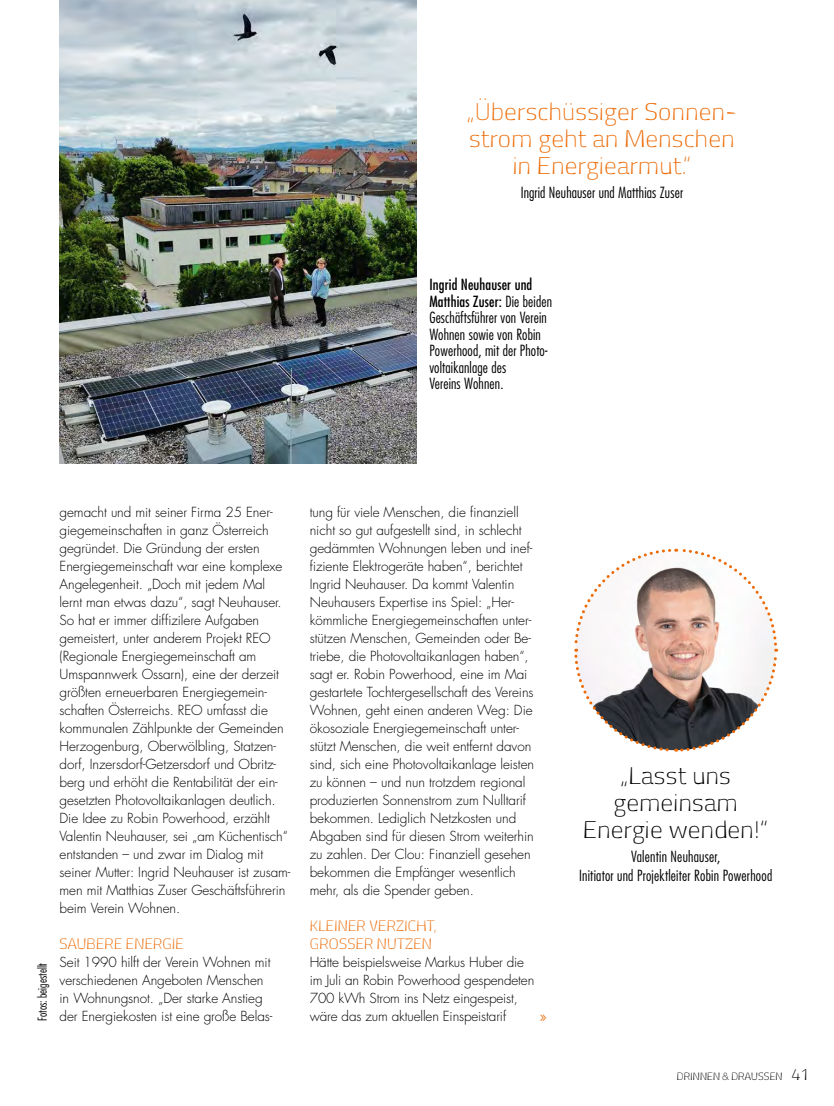
<style>
.page{position:relative;width:834px;height:1106px;background:#fff}
.page>*{position:absolute;margin:0;border:0;box-sizing:border-box;transform-origin:0 0}
.t1{font:24px/27px "Antaro";letter-spacing:.01em;color:#ed6b06;text-align:center;scale:1.05 1}
.t2{font:24px/27px "Antaro";letter-spacing:.01em;color:#000;text-align:center;scale:1.05 1}
.t3{font:300 19.5px "Futura Std";color:#ed6b06}
.t4{font:300 condensed 15px/16.5px "Futura Std";letter-spacing:.01em;color:#000}
.t5{font:15px/18px "Antaro";letter-spacing:.015em;color:#ed6b06}
.t6{font:300 13.5px/18px "Futura Std";letter-spacing:-.005em;color:#000}
.t7{font:300 condensed 12px "Futura Std";color:#000}
.t8{font:10.5px "Antaro";letter-spacing:.015em;color:#000}
.s1{font-weight:400}
.s2{font-size:16.5px}
</style>
<div class="page">
<img style="left:60px;top:0;width:357px;height:463px">
<svg style="left:574px;top:548px;width:204px;height:204px"></svg>
<h1 class="t1" style="left:466px;top:97px;width:259px">„Überschüssiger Sonnen&shy;strom geht an Menschen in Energiearmut.“</h1>
<p class="t4" style="left:520px;top:184px;width:164px">Ingrid Neuhauser und Matthias Zuser</p>
<p class="t4" style="left:429px;top:276px;width:124px"><span class="s1">Ingrid Neuhauser und<br>Matthias Zuser:</span> Die beiden<br>Geschäftsführer von Verein<br>Wohnen sowie von Robin<br>Powerhood, mit der Photo&shy;voltaikanlage des<br>Vereins Wohnen.</p>
<p class="t7" style="left:35px;top:1021px;width:60px;rotate:-90deg">Fotos: beigestellt</p>
<p class="t6" style="left:60px;top:504px;width:232px">gemacht und mit seiner Firma 25 Ener&shy;giegemeinschaften in ganz Österreich gegründet. Die Gründung der ersten Energiegemeinschaft war eine komplexe Angelegenheit. „Doch mit jedem Mal lernt man etwas dazu“, sagt Neuhauser.<br>So hat er immer diffizilere Aufgaben gemeistert, unter anderem Projekt REO (Regionale Energiegemeinschaft am Umspannwerk Ossarn), eine der derzeit größten erneuerbaren Energiegemein&shy;schaften Österreichs. REO umfasst die kommunalen Zählpunkte der Gemeinden Herzogenburg, Oberwölbling, Statzen&shy;dorf, Inzersdorf-Getzersdorf und Obritz&shy;berg und erhöht die Rentabilität der ein&shy;gesetzten Photovoltaikanlagen deutlich.<br>Die Idee zu Robin Powerhood, erzählt Valentin Neuhauser, sei „am Küchentisch“ entstanden – und zwar im Dialog mit seiner Mutter: Ingrid Neuhauser ist zusam&shy;men mit Matthias Zuser Geschäftsführerin beim Verein Wohnen.</p>
<p class="t5" style="left:60px;top:934px;width:126px">SAUBERE ENERGIE</p>
<p class="t6" style="left:60px;top:954px;width:214px">Seit 1990 hilft der Verein Wohnen mit verschiedenen Angeboten Menschen in Wohnungsnot. „Der starke Anstieg der Energiekosten ist eine große Belas-</p>
<p class="t6" style="left:310px;top:504px;width:226px">tung für viele Menschen, die finanziell nicht so gut aufgestellt sind, in schlecht gedämmten Wohnungen leben und inef&shy;fiziente Elektrogeräte haben“, berichtet Ingrid Neuhauser. Da kommt Valentin Neuhausers Expertise ins Spiel: „Her&shy;kömmliche Energiegemeinschaften unter&shy;stützen Menschen, Gemeinden oder Be&shy;triebe, die Photovoltaikanlagen haben“, sagt er. Robin Powerhood, eine im Mai gestartete Tochtergesellschaft des Vereins Wohnen, geht einen anderen Weg: Die ökosoziale Energiegemeinschaft unter&shy;stützt Menschen, die weit entfernt davon sind, sich eine Photovoltaikanlage leisten zu können – und nun trotzdem regional produzierten Sonnenstrom zum Nulltarif bekommen. Lediglich Netzkosten und Abgaben sind für diesen Strom weiterhin zu zahlen. Der Clou: Finanziell gesehen bekommen die Empfänger wesentlich mehr, als die Spender geben.</p>
<p class="t5" style="left:310px;top:916px;width:128px">KLEINER VERZICHT,<br>GROSSER NUTZEN</p>
<p class="t6" style="left:310px;top:954px;width:226px">Hätte beispielsweise Markus Huber die im Juli an Robin Powerhood gespendeten 700 kWh Strom ins Netz eingespeist, wäre das zum aktuellen Einspeistarif</p>
<h2 class="t3" style="left:539px;top:1004px;width:9px">»</h2>
<h1 class="t2" style="left:583px;top:760px;width:178px">„Lasst uns gemeinsam<br>Energie wenden!“</h1>
<p class="t4" style="left:579px;top:846px;width:195px;line-height:19.5px;text-align:center">Valentin Neuhauser,<br>Initiator und Projektleiter Robin Powerhood</p>
<p class="t8" style="left:676px;top:1069px;width:134px">DRINNEN &amp; DRAUSSEN <span class="s2">41</span></p>
</div>
